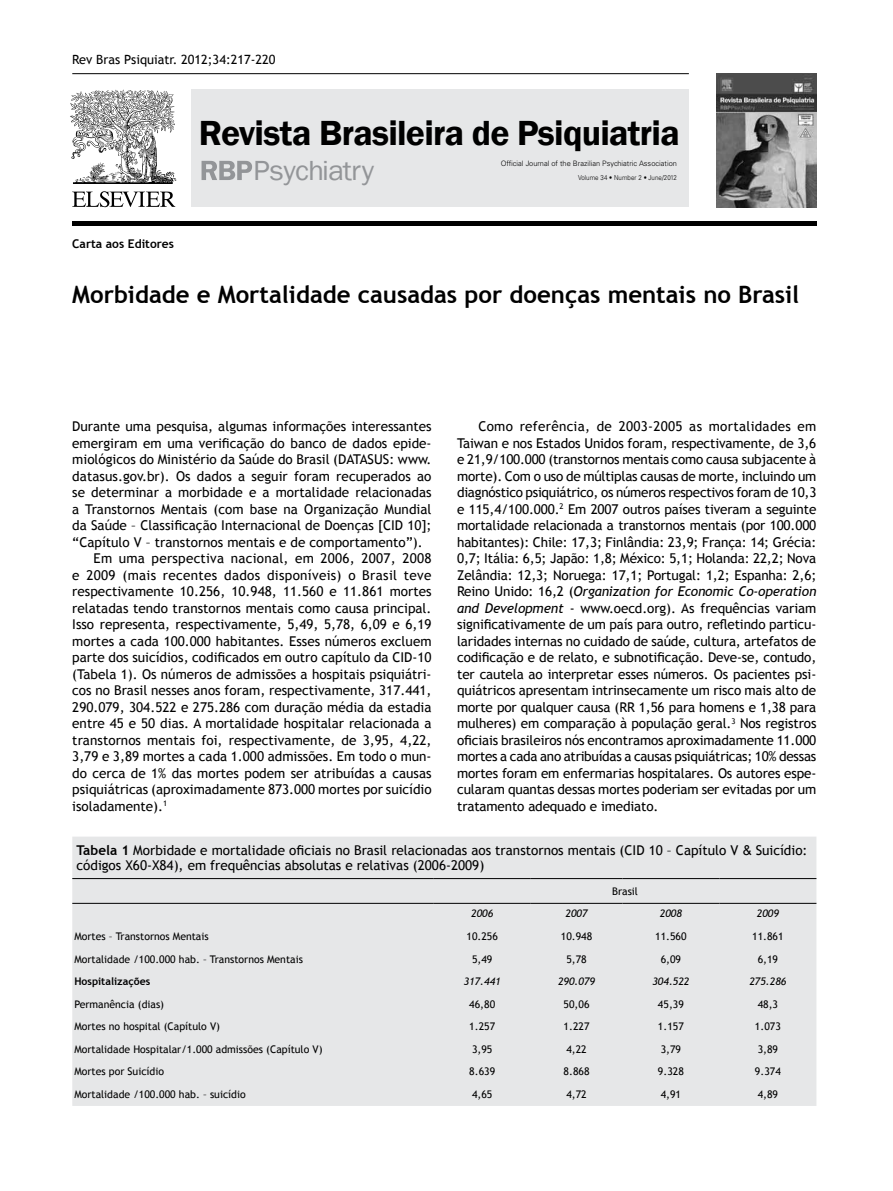
<style>
.page{position:relative;width:893px;height:1191px;background:#fff}
.page>*{position:absolute;margin:0;border:0;box-sizing:border-box;transform-origin:0 0}
.t1{font:600 35.85px "Franklin Gothic";letter-spacing:-.02em;color:#000}
.t2{font:28.35px "Franklin Gothic";letter-spacing:-.02em;color:#939598;scale:1.05 1}
.t3{font:700 24px "Trebuchet MS";color:#000}
.t4{font:13.5px/16.5px "Trebuchet MS";color:#000;text-align:justify}
.t5{font:13.5px "Trebuchet MS";letter-spacing:.025em;color:#000}
.t6{font:13.5px "Trebuchet MS";letter-spacing:.02em;color:#000}
.t7{font:12.75px "Trebuchet MS";color:#000}
.t8{font:700 12px "Trebuchet MS";color:#000}
.t9{font:10.5px "Trebuchet MS";color:#000}
.t10{font:italic 10.5px "Trebuchet MS";color:#000}
.t11{font:700 10.5px "Trebuchet MS";color:#000}
.t12{font:300 7.35px "Univers LT Std";color:#000}
.t13{font:300 6.9px "Univers LT Std";letter-spacing:.01em;color:#000;scale:.9 1}
.s1{font-style:italic}
.s2{font-weight:700}
.s3{font-family:"Arial"}
</style>
<div class="page">
<hr style="left:72px;top:73px;width:617px;height:1px;background:#000">
<hr style="left:72px;top:222px;width:744px;height:4px;background:#000">
<svg style="left:70px;top:89px;width:106px;height:118px"></svg>
<img style="left:716px;top:73px;width:100px;height:134px">
<div style="left:191px;top:89px;width:498px;height:118px;background:#e6e7e8"></div>
<svg style="left:202px;top:161px;width:50px;height:19px"></svg>
<div style="left:72px;top:837px;width:744px;height:269px;background:#e6e7e8"></div>
<hr style="left:72px;top:878px;width:362px;height:1px;background:#000">
<hr style="left:434px;top:878px;width:97px;height:1px;background:#000">
<hr style="left:531px;top:878px;width:91px;height:1px;background:#000">
<hr style="left:622px;top:878px;width:97px;height:1px;background:#000">
<hr style="left:719px;top:878px;width:97px;height:1px;background:#000">
<hr style="left:72px;top:903px;width:362px;height:1px;background:#000">
<hr style="left:434px;top:903px;width:97px;height:1px;background:#000">
<hr style="left:531px;top:903px;width:91px;height:1px;background:#000">
<hr style="left:622px;top:903px;width:97px;height:1px;background:#000">
<hr style="left:719px;top:903px;width:97px;height:1px;background:#000">
<p class="t7" style="left:72px;top:52px;width:205px">Rev Bras Psiquiatr. 2012;34:217-220</p>
<h1 class="t1" style="left:199px;top:110px;width:482px">Revista Brasileira de Psiquiatria</h1>
<p class="t8" style="left:72px;top:236px;width:103px">Carta aos Editores</p>
<h2 class="t2" style="left:253px;top:153px;width:117px">Psychiatry</h2>
<p class="t12" style="left:501px;top:159px;width:178px">Official Journal of the Brazilian Psychiatric Association</p>
<p class="t13" style="left:578px;top:173px;width:111px">Volume 34 • Number 2 • June/2012</p>
<h3 class="t3" style="left:72px;top:279px;width:729px">Morbidade e Mortalidade causadas por doenças mentais no Brasil</h3>
<p class="t4" style="left:457px;top:418px;width:361px;text-indent:21px">Como referência, de 2003-2005 as mortalidades em Taiwan e nos Estados Unidos foram, respectivamente, de 3,6 e 21,9/100.000 (transtornos mentais como causa subjacente à morte). Com o uso de múltiplas causas de morte, incluindo um diagnóstico psiquiátrico, os números respectivos foram de 10,3 e 115,4/100.000.<sup>2</sup> Em 2007 outros países tiveram a seguinte mortalidade relacionada a transtornos mentais (por 100.000 habitantes): Chile: 17,3; Finlândia: 23,9; França: 14; Grécia:<br>0,7; Itália: 6,5; Japão: 1,8; México: 5,1; Holanda: 22,2; Nova Zelândia: 12,3; Noruega: 17,1; Portugal: 1,2; Espanha: 2,6; Reino Unido: 16,2 (<span class="s1">Organization for Economic Co-operation and Development</span> - www.oecd.org). As frequências variam significativamente de um país para outro, refletindo particu&shy;laridades internas no cuidado de saúde, cultura, artefatos de codificação e de relato, e subnotificação. Deve-se, contudo, ter cautela ao interpretar esses números. Os pacientes psi&shy;quiátricos apresentam intrinsecamente um risco mais alto de morte por qualquer causa (RR 1,56 para homens e 1,38 para mulheres) em comparação à população geral.<sup>3</sup> Nos registros oficiais brasileiros nós encontramos aproximadamente 11.000 mortes a cada ano atribuídas a causas psiquiátricas; 10% dessas mortes foram em enfermarias hospitalares. Os autores espe&shy;cularam quantas dessas mortes poderiam ser evitadas por um tratamento adequado e imediato.</p>
<p class="t4" style="left:77px;top:843px;width:732px;line-height:15px"><span class="s2">Tabela 1</span> Morbidade e mortalidade oficiais no Brasil relacionadas aos transtornos mentais (CID 10 – Capítulo V <span class="s3">&amp;</span> Suicídio: códigos X60-X84), em frequências absolutas e relativas (2006-2009)</p>
<p class="t9" style="left:612px;top:885px;width:27px">Brasil</p>
<p class="t10" style="left:471px;top:907px;width:24px">2006</p>
<p class="t10" style="left:566px;top:907px;width:24px">2007</p>
<p class="t10" style="left:660px;top:907px;width:24px">2008</p>
<p class="t10" style="left:757px;top:907px;width:24px">2009</p>
<p class="t9" style="left:74px;top:930px;width:136px">Mortes – Transtornos Mentais</p>
<p class="t9" style="left:467px;top:930px;width:33px">10.256</p>
<p class="t9" style="left:561px;top:930px;width:33px">10.948</p>
<p class="t9" style="left:655px;top:930px;width:33px">11.560</p>
<p class="t9" style="left:752px;top:930px;width:33px">11.861</p>
<p class="t9" style="left:74px;top:952px;width:230px">Mortalidade /100.000 hab. – Transtornos Mentais</p>
<p class="t9" style="left:472px;top:952px;width:22px">5,49</p>
<p class="t9" style="left:566px;top:952px;width:22px">5,78</p>
<p class="t9" style="left:661px;top:952px;width:22px">6,09</p>
<p class="t9" style="left:758px;top:952px;width:22px">6,19</p>
<p class="t11" style="left:74px;top:974px;width:77px">Hospitalizações</p>
<p class="t10" style="left:464px;top:975px;width:38px">317.441</p>
<p class="t10" style="left:558px;top:975px;width:38px">290.079</p>
<p class="t10" style="left:652px;top:975px;width:38px">304.522</p>
<p class="t10" style="left:749px;top:975px;width:38px">275.286</p>
<p class="t9" style="left:74px;top:997px;width:91px">Permanência (dias)</p>
<p class="t9" style="left:469px;top:997px;width:27px">46,80</p>
<p class="t9" style="left:564px;top:997px;width:27px">50,06</p>
<p class="t9" style="left:658px;top:997px;width:27px">45,39</p>
<p class="t9" style="left:758px;top:997px;width:22px">48,3</p>
<p class="t9" style="left:74px;top:1020px;width:147px">Mortes no hospital (Capítulo V)</p>
<p class="t9" style="left:469px;top:1020px;width:27px">1.257</p>
<p class="t9" style="left:564px;top:1020px;width:27px">1.227</p>
<p class="t9" style="left:658px;top:1020px;width:27px">1.157</p>
<p class="t9" style="left:755px;top:1020px;width:27px">1.073</p>
<p class="t9" style="left:74px;top:1042px;width:250px">Mortalidade Hospitalar/1.000 admissões (Capítulo V)</p>
<p class="t9" style="left:472px;top:1042px;width:22px">3,95</p>
<p class="t9" style="left:566px;top:1042px;width:22px">4,22</p>
<p class="t9" style="left:661px;top:1042px;width:22px">3,79</p>
<p class="t9" style="left:758px;top:1042px;width:22px">3,89</p>
<p class="t9" style="left:74px;top:1065px;width:91px">Mortes por Suicídio</p>
<p class="t9" style="left:469px;top:1065px;width:27px">8.639</p>
<p class="t9" style="left:564px;top:1065px;width:27px">8.868</p>
<p class="t9" style="left:658px;top:1065px;width:27px">9.328</p>
<p class="t9" style="left:755px;top:1065px;width:27px">9.374</p>
<p class="t9" style="left:74px;top:1087px;width:173px">Mortalidade /100.000 hab. – suicídio</p>
<p class="t9" style="left:472px;top:1087px;width:22px">4,65</p>
<p class="t9" style="left:566px;top:1087px;width:22px">4,72</p>
<p class="t9" style="left:661px;top:1087px;width:22px">4,91</p>
<p class="t9" style="left:758px;top:1087px;width:22px">4,89</p>
<p class="t4" style="left:72px;top:418px;width:361px">Durante uma pesquisa, algumas informações interessantes</p>
<p class="t4" style="left:72px;top:435px;width:361px">emergiram em uma verificação do banco de dados epide-</p>
<p class="t4" style="left:72px;top:451px;width:361px">miológicos do Ministério da Saúde do Brasil (DATASUS: www.</p>
<p class="t4" style="left:72px;top:468px;width:361px">datasus.gov.br). Os dados a seguir foram recuperados ao</p>
<p class="t4" style="left:72px;top:484px;width:361px">se determinar a morbidade e a mortalidade relacionadas</p>
<p class="t4" style="left:72px;top:501px;width:361px">a Transtornos Mentais (com base na Organização Mundial</p>
<p class="t4" style="left:72px;top:517px;width:361px">da Saúde – Classificação Internacional de Doenças [CID 10];</p>
<p class="t4" style="left:72px;top:534px;width:352px">“Capítulo V – transtornos mentais e de comportamento”).</p>
<p class="t6" style="left:94px;top:550px;width:339px">Em uma perspectiva nacional, em 2006, 2007, 2008</p>
<p class="t5" style="left:72px;top:567px;width:361px">e 2009 (mais recentes dados disponíveis) o Brasil teve</p>
<p class="t4" style="left:72px;top:583px;width:361px">respectivamente 10.256, 10.948, 11.560 e 11.861 mortes</p>
<p class="t4" style="left:72px;top:600px;width:361px">relatadas tendo transtornos mentais como causa principal.</p>
<p class="t4" style="left:72px;top:616px;width:361px">Isso representa, respectivamente, 5,49, 5,78, 6,09 e 6,19</p>
<p class="t4" style="left:72px;top:633px;width:361px">mortes a cada 100.000 habitantes. Esses números excluem</p>
<p class="t4" style="left:72px;top:649px;width:361px">parte dos suicídios, codificados em outro capítulo da CID-10</p>
<p class="t4" style="left:72px;top:666px;width:361px">(Tabela 1). Os números de admissões a hospitais psiquiátri-</p>
<p class="t4" style="left:72px;top:682px;width:361px">cos no Brasil nesses anos foram, respectivamente, 317.441,</p>
<p class="t4" style="left:72px;top:699px;width:361px">290.079, 304.522 e 275.286 com duração média da estadia</p>
<p class="t4" style="left:72px;top:715px;width:361px">entre 45 e 50 dias. A mortalidade hospitalar relacionada a</p>
<p class="t4" style="left:72px;top:732px;width:361px">transtornos mentais foi, respectivamente, de 3,95, 4,22,</p>
<p class="t4" style="left:72px;top:748px;width:361px">3,79 e 3,89 mortes a cada 1.000 admissões. Em todo o mun-</p>
<p class="t4" style="left:72px;top:765px;width:361px">do cerca de 1% das mortes podem ser atribuídas a causas</p>
<p class="t4" style="left:72px;top:781px;width:361px">psiquiátricas (aproximadamente 873.000 mortes por suicídio</p>
<p class="t4" style="left:72px;top:798px;width:96px">isoladamente).<sup>1</sup></p>
</div>
